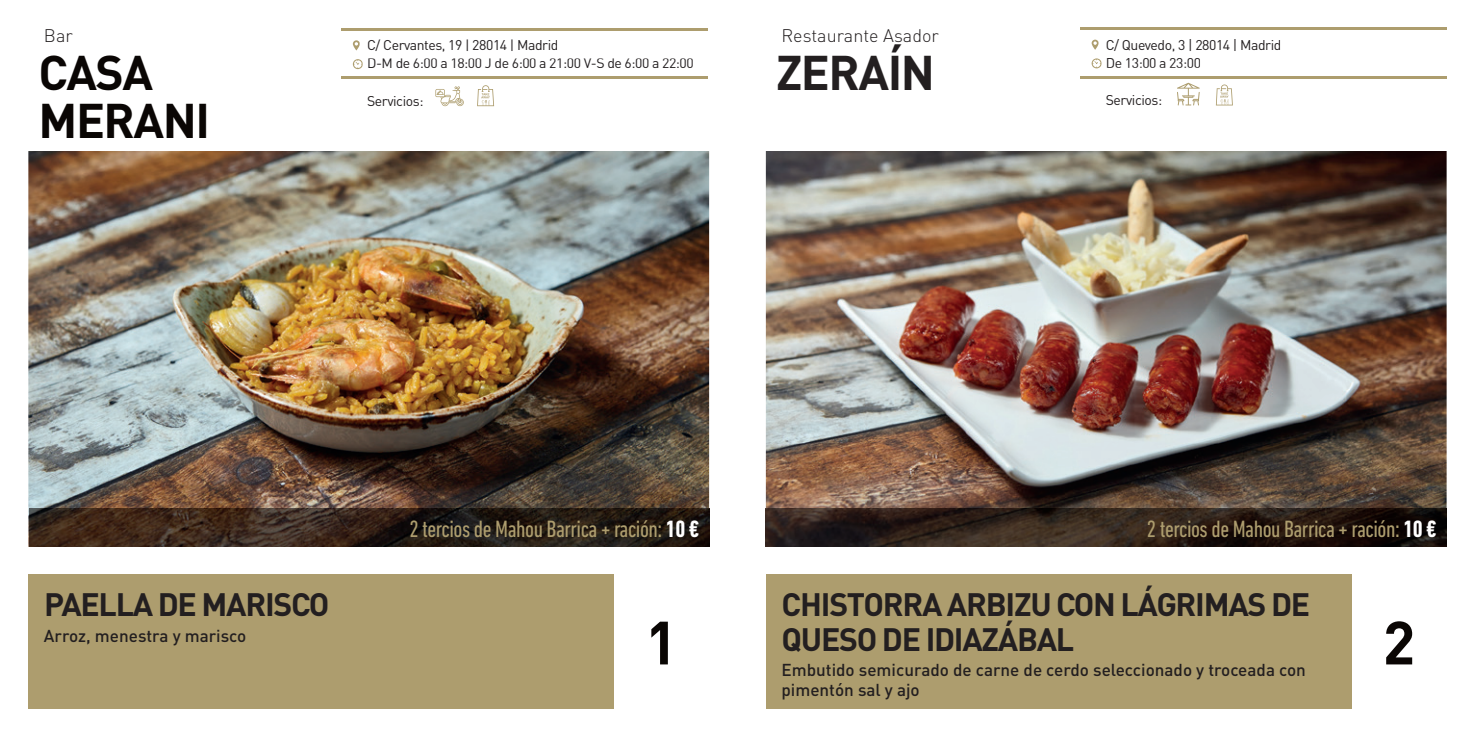
<style>
.page{position:relative;width:1475px;height:738px;background:#fff}
.page>*{position:absolute;margin:0;border:0;box-sizing:border-box;transform-origin:0 0}
.t1{font:700 60px "DIN Pro";color:#0a0604}
.t2{font:700 48px/48px "DIN Pro";letter-spacing:-.03em;color:#0a0604}
.t3{font:700 48px "DIN Pro";letter-spacing:-.03em;color:#231f20}
.t4{font:700 32px/34px "DIN Pro";letter-spacing:-.04em;color:#231f20}
.t5{font:condensed 24px "DIN Next LT Pro";letter-spacing:-.02em;color:#ad9d6e}
.t6{font:300 18px "DIN Pro";color:#231f20}
.t7{font:500 17px/20px "DIN Pro";color:#231f20}
.t8{font:14px/18px "DIN Pro";letter-spacing:-.03em;color:#231f20}
.s1{font-weight:700;color:#fff}
</style>
<div class="page">
<div style="left:28px;top:574px;width:585px;height:134px;background:#ad9d6e"></div>
<div style="left:765px;top:574px;width:585px;height:134px;background:#ad9d6e"></div>
<img style="left:765px;top:151px;width:681px;height:357px">
<img style="left:28px;top:151px;width:681px;height:395px">
<img style="left:29px;top:508px;width:680px;height:38px">
<img style="left:765px;top:508px;width:681px;height:38px">
<hr style="left:1080px;top:28px;width:366px;height:2px;background:#ad9d6e">
<hr style="left:1080px;top:76px;width:366px;height:2px;background:#ad9d6e">
<svg style="left:1091px;top:40px;width:8px;height:10px"></svg>
<svg style="left:1091px;top:58px;width:10px;height:10px"></svg>
<svg style="left:1177px;top:83px;width:22px;height:22px"></svg>
<svg style="left:1215px;top:84px;width:17px;height:21px"></svg>
<hr style="left:341px;top:29px;width:366px;height:2px;background:#ad9d6e">
<hr style="left:341px;top:77px;width:366px;height:2px;background:#ad9d6e">
<svg style="left:353px;top:40px;width:7px;height:10px"></svg>
<svg style="left:353px;top:59px;width:10px;height:10px"></svg>
<svg style="left:435px;top:86px;width:29px;height:20px"></svg>
<svg style="left:477px;top:85px;width:17px;height:21px"></svg>
<p class="t6" style="left:44px;top:23px;width:30px">Bar</p>
<h2 class="t2" style="left:39px;top:47px;width:173px">CASA<br>MERANI</h2>
<p class="t8" style="left:367px;top:36px;width:328px">C/ Cervantes, 19 | 28014 | Madrid<br>D-M de 6:00 a 18:00 J de 6:00 a 21:00 V-S de 6:00 a 22:00</p>
<p class="t8" style="left:367px;top:91px;width:58px">Servicios:</p>
<p class="t6" style="left:781px;top:23px;width:159px">Restaurante Asador</p>
<h2 class="t3" style="left:776px;top:40px;width:160px">ZERAÍN</h2>
<p class="t8" style="left:1105px;top:35px;width:177px">C/ Quevedo, 3 | 28014 | Madrid<br>De 13:00 a 23:00</p>
<p class="t8" style="left:1105px;top:91px;width:58px">Servicios:</p>
<h3 class="t4" style="left:44px;top:586px;width:287px">PAELLA DE MARISCO</h3>
<p class="t7" style="left:44px;top:624px;width:204px">Arroz, menestra y marisco</p>
<h3 class="t5" style="left:409px;top:514px;width:291px">2 tercios de Mahou Barrica + ración: <span class="s1">10 €</span></h3>
<h3 class="t5" style="left:1146px;top:514px;width:291px">2 tercios de Mahou Barrica + ración: <span class="s1">10 €</span></h3>
<h3 class="t4" style="left:781px;top:586px;width:530px">CHISTORRA ARBIZU CON LÁGRIMAS DE<br>QUESO DE IDIAZÁBAL</h3>
<p class="t7" style="left:781px;top:658px;width:526px">Embutido semicurado de carne de cerdo seleccionado y troceada con pimentón sal y ajo</p>
<h1 class="t1" style="left:645px;top:601px;width:34px">1</h1>
<h1 class="t1" style="left:1382px;top:601px;width:34px">2</h1>
</div>
